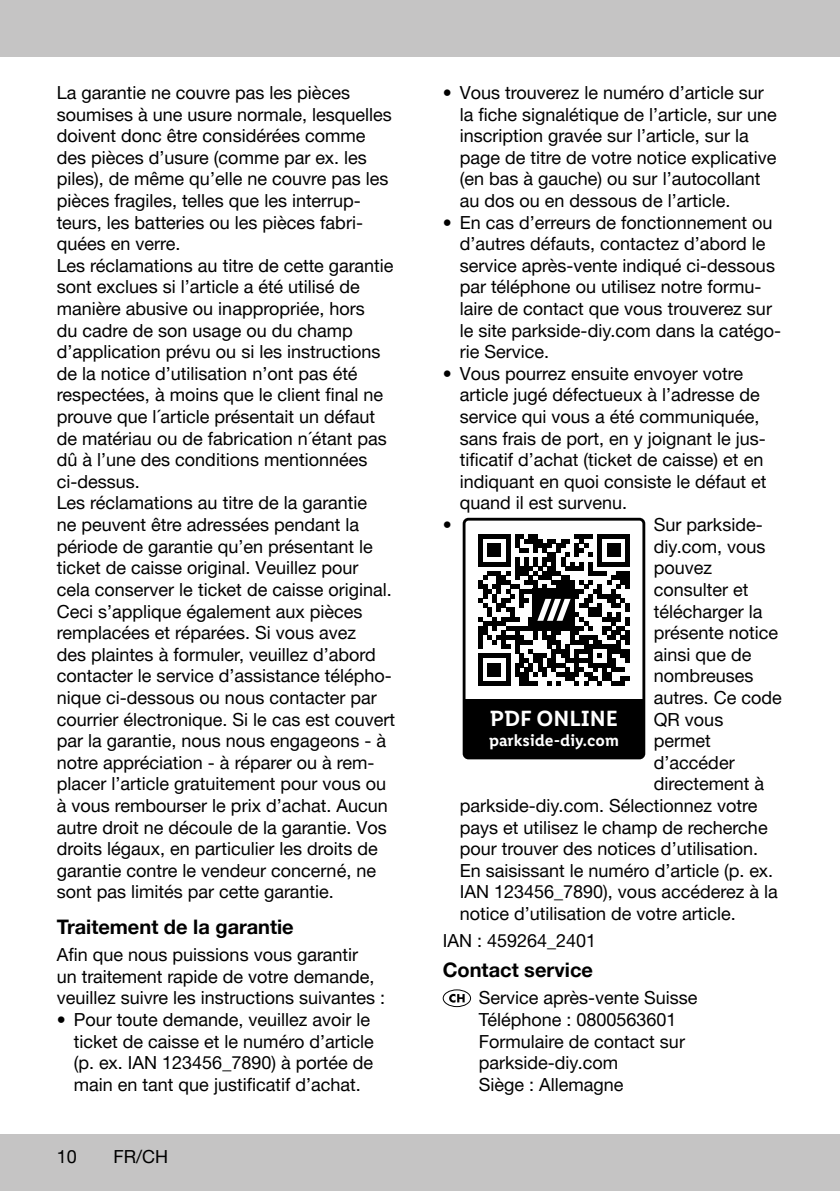
<style>
.page{position:relative;width:840px;height:1191px;background:#fff}
.page>*{position:absolute;margin:0;border:0;box-sizing:border-box;transform-origin:0 0}
.t1{font:600 22px "Lidl Font Pro";color:#fff}
.t2{font:700 20px "Helvetica Neue Parkside";color:#000}
.t3{font:18px/21.6px "Helvetica Neue Parkside";color:#000}
.t4{font:600 16.6px "Lidl Font Pro";color:#fff}
</style>
<div class="page">
<div style="left:0;top:1134px;width:839px;height:57px;background:#c5c4c4"></div>
<div style="left:0;top:0;width:839px;height:57px;background:#c5c4c4"></div>
<div style="left:462px;top:518px;width:183px;height:241px;border:3px solid #000;border-radius:4px"></div>
<svg style="left:478px;top:534px;width:151px;height:152px"></svg>
<div style="left:464px;top:698px;width:179px;height:59px;background:#000"></div>
<svg style="left:442px;top:989px;width:29px;height:18px"></svg>
<p class="t3" style="left:57px;top:82px;width:340px">La garantie ne couvre pas les pièces soumises à une usure normale, lesquelles doivent donc être considérées comme des pièces d’usure (comme par ex. les piles), de même qu’elle ne couvre pas les pièces fragiles, telles que les interrup&shy;teurs, les batteries ou les pièces fabri&shy;quées en verre.<br>Les réclamations au titre de cette garantie sont exclues si l’article a été utilisé de manière abusive ou inappropriée, hors<br>du cadre de son usage ou du champ d’application prévu ou si les instructions de la notice d’utilisation n’ont pas été respectées, à moins que le client final ne prouve que l´article présentait un défaut de matériau ou de fabrication n´étant pas dû à l’une des conditions mentionnées ci-dessus.<br>Les réclamations au titre de la garantie<br>ne peuvent être adressées pendant la période de garantie qu’en présentant le ticket de caisse original. Veuillez pour cela conserver le ticket de caisse original.<br>Ceci s’applique également aux pièces remplacées et réparées. Si vous avez<br>des plaintes à formuler, veuillez d’abord contacter le service d’assistance télépho&shy;nique ci-dessous ou nous contacter par courrier électronique. Si le cas est couvert par la garantie, nous nous engageons - à notre appréciation - à réparer ou à rem&shy;placer l’article gratuitement pour vous ou à vous rembourser le prix d’achat. Aucun autre droit ne découle de la garantie. Vos droits légaux, en particulier les droits de garantie contre le vendeur concerné, ne sont pas limités par cette garantie.</p>
<p class="t2" style="left:57px;top:915px;width:238px">Traitement de la garantie</p>
<p class="t3" style="left:57px;top:944px;width:330px">Afin que nous puissions vous garantir<br>un traitement rapide de votre demande, veuillez suivre les instructions suivantes :</p>
<p class="t3" style="left:74px;top:1008px;width:301px;text-indent:-17px">• Pour toute demande, veuillez avoir le ticket de caisse et le numéro d’article (p. ex. IAN 123456_7890) à portée de main en tant que justificatif d’achat.</p>
<p class="t3" style="left:57px;top:1146px;width:22px">10</p>
<p class="t3" style="left:113px;top:1146px;width:56px">FR/CH</p>
<p class="t3" style="left:459px;top:82px;width:318px;text-indent:-17px">• Vous trouverez le numéro d’article sur la fiche signalétique de l’article, sur une inscription gravée sur l’article, sur la page de titre de votre notice explicative (en bas à gauche) ou sur l’autocollant au dos ou en dessous de l’article.</p>
<p class="t3" style="left:459px;top:211px;width:323px;text-indent:-17px">• En cas d’erreurs de fonctionnement ou d’autres défauts, contactez d’abord le service après-vente indiqué ci-dessous par téléphone ou utilisez notre formu&shy;laire de contact que vous trouverez sur le site parkside-diy.com dans la catégo&shy;rie Service.</p>
<p class="t3" style="left:442px;top:363px;width:302px">• Vous pourrez ensuite envoyer votre</p>
<p class="t3" style="left:459px;top:384px;width:301px">article jugé défectueux à l’adresse de</p>
<p class="t3" style="left:459px;top:406px;width:301px">service qui vous a été communiquée,</p>
<p class="t3" style="left:459px;top:427px;width:307px">sans frais de port, en y joignant le jus-</p>
<p class="t3" style="left:459px;top:449px;width:305px">tificatif d’achat (ticket de caisse) et en</p>
<p class="t3" style="left:459px;top:471px;width:308px">indiquant en quoi consiste le défaut et</p>
<p class="t3" style="left:459px;top:492px;width:169px">quand il est survenu.</p>
<p class="t3" style="left:442px;top:514px;width:10px">•</p>
<p class="t3" style="left:653px;top:514px;width:110px">Sur parkside-</p>
<p class="t3" style="left:653px;top:535px;width:113px">diy.com, vous</p>
<p class="t3" style="left:653px;top:557px;width:60px">pouvez</p>
<p class="t3" style="left:653px;top:579px;width:96px">consulter et</p>
<p class="t3" style="left:653px;top:600px;width:110px">télécharger la</p>
<p class="t3" style="left:653px;top:622px;width:126px">présente notice</p>
<p class="t3" style="left:653px;top:643px;width:99px">ainsi que de</p>
<p class="t3" style="left:653px;top:665px;width:101px">nombreuses</p>
<p class="t3" style="left:653px;top:687px;width:129px">autres. Ce code</p>
<p class="t3" style="left:653px;top:708px;width:71px">QR vous</p>
<p class="t3" style="left:653px;top:730px;width:59px">permet</p>
<p class="t3" style="left:653px;top:751px;width:82px">d’accéder</p>
<p class="t3" style="left:653px;top:773px;width:112px">directement à</p>
<p class="t3" style="left:459px;top:795px;width:299px">parkside-diy.com. Sélectionnez votre</p>
<p class="t3" style="left:459px;top:816px;width:309px">pays et utilisez le champ de recherche</p>
<p class="t3" style="left:459px;top:838px;width:300px">pour trouver des notices d’utilisation.</p>
<p class="t3" style="left:459px;top:859px;width:315px">En saisissant le numéro d’article (p. ex.</p>
<p class="t3" style="left:459px;top:881px;width:319px">IAN 123456_7890), vous accéderez à la</p>
<p class="t3" style="left:459px;top:903px;width:277px">notice d’utilisation de votre article.</p>
<p class="t3" style="left:442px;top:930px;width:155px">IAN : 459264_2401</p>
<p class="t2" style="left:442px;top:958px;width:152px">Contact service</p>
<p class="t3" style="left:478px;top:987px;width:220px">Service après-vente Suisse<br>Téléphone : 0800563601<br>Formulaire de contact sur parkside-diy.com<br>Siège : Allemagne</p>
<p class="t1" style="left:489px;top:706px;width:130px">PDF ONLINE</p>
<p class="t4" style="left:488px;top:730px;width:131px">parkside-diy.com</p>
</div>
